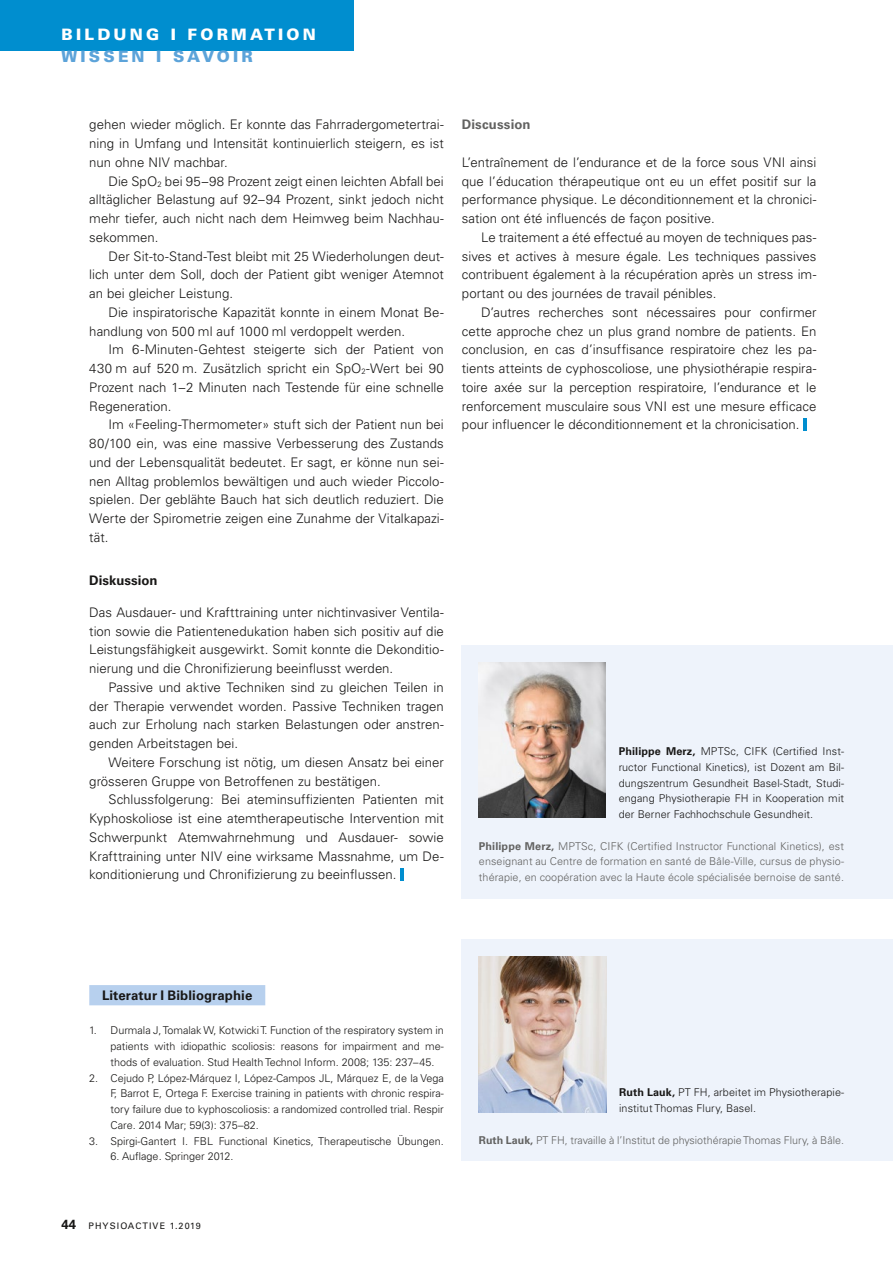
<style>
.page{position:relative;width:893px;height:1263px;background:#fff}
.page>*{position:absolute;margin:0;border:0;box-sizing:border-box;transform-origin:0 0}
.t1{font:900 15.75px "Univers";letter-spacing:.2em;color:#fff}
.t2{font:900 15.75px "Univers";letter-spacing:.2em;color:#5ca3d9}
.t3{font:300 13.2px/18.8px "Univers";color:#181716;text-align:justify}
.t4{font:700 13.2px "Univers";letter-spacing:.005em;color:#181716}
.t5{font:700 13.2px "Univers";letter-spacing:.01em;color:#626261}
.t6{font:300 10.8px/15.8px "Univers";color:#181716;text-align:justify}
.t7{font:300 10.8px/15.8px "Univers";color:#626261;text-align:justify}
.t8{font:9px "Univers";letter-spacing:.12em;color:#181716}
.s1{font-weight:700}
.s2{font-weight:700;font-size:13.2px}
</style>
<div class="page">
<div style="left:0;top:0;width:354px;height:51px;background:#008ecf"></div>
<div style="left:89px;top:985px;width:176px;height:20px;background:#b7d0ee"></div>
<hr style="left:400px;top:868px;width:4px;height:13px;background:#008ecf">
<svg style="left:803px;top:418px;width:3px;height:13px"></svg>
<div style="left:462px;top:645px;width:431px;height:253px;background:#eef3fb"></div>
<img style="left:478px;top:662px;width:128px;height:155px">
<div style="left:462px;top:940px;width:431px;height:221px;background:#eef3fb"></div>
<img style="left:479px;top:957px;width:127px;height:155px">
<p class="t1" style="left:62px;top:25px;width:256px">BILDUNG I FORMATION</p>
<p class="t2" style="left:62px;top:47px;width:193px">WISSEN I SAVOIR</p>
<p class="t3" style="left:89px;top:115px;width:356px">gehen wieder möglich. Er konnte das Fahrradergometertrai&shy;ning in Umfang und Intensität kontinuierlich steigern, es ist nun ohne NIV machbar.</p>
<p class="t3" style="left:89px;top:171px;width:356px;text-indent:19px">Die SpO<sub>2</sub> bei 95–98 Prozent zeigt einen leichten Abfall bei alltäglicher Belastung auf 92–94 Prozent, sinkt jedoch nicht mehr tiefer, auch nicht nach dem Heimweg beim Nachhau&shy;sekommen.</p>
<p class="t3" style="left:89px;top:246px;width:356px;text-indent:19px">Der Sit-to-Stand-Test bleibt mit 25 Wiederholungen deut&shy;lich unter dem Soll, doch der Patient gibt weniger Atemnot an bei gleicher Leistung.</p>
<p class="t3" style="left:89px;top:303px;width:356px;text-indent:19px">Die inspiratorische Kapazität konnte in einem Monat Be&shy;handlung von 500 ml auf 1000 ml verdoppelt werden.</p>
<p class="t3" style="left:89px;top:340px;width:356px;text-indent:19px">Im 6-Minuten-Gehtest steigerte sich der Patient von 430 m auf 520 m. Zusätzlich spricht ein SpO<sub>2</sub>-Wert bei 90<br>Prozent nach 1–2 Minuten nach Testende für eine schnelle Regeneration.</p>
<p class="t3" style="left:89px;top:415px;width:356px;text-indent:19px">Im «Feeling-Thermometer» stuft sich der Patient nun bei 80/100 ein, was eine massive Verbesserung des Zustands und der Lebensqualität bedeutet. Er sagt, er könne nun sei&shy;nen Alltag problemlos bewältigen und auch wieder Piccolo&shy;spielen. Der geblähte Bauch hat sich deutlich reduziert. Die Werte der Spirometrie zeigen eine Zunahme der Vitalkapazi&shy;tät.</p>
<p class="t4" style="left:89px;top:573px;width:70px">Diskussion</p>
<p class="t3" style="left:89px;top:603px;width:356px">Das Ausdauer- und Krafttraining unter nichtinvasiver Ventila&shy;tion sowie die Patientenedukation haben sich positiv auf die Leistungsfähigkeit ausgewirkt. Somit konnte die Dekonditio&shy;nierung und die Chronifizierung beeinflusst werden.</p>
<p class="t3" style="left:89px;top:678px;width:356px;text-indent:19px">Passive und aktive Techniken sind zu gleichen Teilen in der Therapie verwendet worden. Passive Techniken tragen auch zur Erholung nach starken Belastungen oder anstren&shy;genden Arbeitstagen bei.</p>
<p class="t3" style="left:89px;top:753px;width:356px;text-indent:19px">Weitere Forschung ist nötig, um diesen Ansatz bei einer grösseren Gruppe von Betroffenen zu bestätigen.</p>
<p class="t3" style="left:89px;top:790px;width:356px;text-indent:19px">Schlussfolgerung: Bei ateminsuffizienten Patienten mit Kyphoskoliose ist eine atemtherapeutische Intervention mit Schwerpunkt Atemwahrnehmung und Ausdauer- sowie Krafttraining unter NIV eine wirksame Massnahme, um De&shy;konditionierung und Chronifizierung zu beeinflussen.</p>
<p class="t5" style="left:462px;top:116px;width:70px">Discussion</p>
<p class="t3" style="left:462px;top:153px;width:356px">L’entraînement de l’endurance et de la force sous VNI ainsi que l’éducation thérapeutique ont eu un effet positif sur la performance physique. Le déconditionnement et la chronici&shy;sation ont été influencés de façon positive.</p>
<p class="t3" style="left:462px;top:228px;width:356px;text-indent:19px">Le traitement a été effectué au moyen de techniques pas&shy;sives et actives à mesure égale. Les techniques passives contribuent également à la récupération après un stress im&shy;portant ou des journées de travail pénibles.</p>
<p class="t3" style="left:462px;top:303px;width:356px;text-indent:19px">D’autres recherches sont nécessaires pour confirmer cette approche chez un plus grand nombre de patients. En conclusion, en cas d’insuffisance respiratoire chez les pa&shy;tients atteints de cyphoscoliose, une physiothérapie respira&shy;toire axée sur la perception respiratoire, l’endurance et le renforcement musculaire sous VNI est une mesure efficace pour influencer le déconditionnement et la chronicisation.</p>
<p class="t6" style="left:619px;top:743px;width:227px"><span class="s1">Philippe Merz,</span> MPTSc, CIFK (Certified Inst&shy;ructor Functional Kinetics), ist Dozent am Bil&shy;dungszentrum Gesundheit Basel-Stadt, Studi&shy;engang Physiotherapie FH in Kooperation mit der Berner Fachhochschule Gesundheit.</p>
<p class="t7" style="left:479px;top:838px;width:367px"><span class="s1">Philippe Merz,</span> MPTSc, CIFK (Certified Instructor Functional Kinetics), est enseignant au Centre de formation en santé de Bâle-Ville, cursus de physio&shy;thérapie, en coopération avec la Haute école spécialisée bernoise de santé.</p>
<p class="t4" style="left:102px;top:987px;width:152px">Literatur I Bibliographie</p>
<p class="t6" style="left:111px;top:1023px;width:335px;text-indent:-21px">1. Durmala J, Tomalak W, Kotwicki T. Function of the respiratory system in patients with idiopathic scoliosis: reasons for impairment and me&shy;thods of evaluation. Stud Health Technol Inform. 2008; 135: 237–45.</p>
<p class="t6" style="left:111px;top:1070px;width:335px;text-indent:-21px">2. Cejudo P, López-Márquez I, López-Campos JL, Márquez E, de la Vega F, Barrot E, Ortega F. Exercise training in patients with chronic respira&shy;tory failure due to kyphoscoliosis: a randomized controlled trial. Respir Care. 2014 Mar; 59(3): 375–82.</p>
<p class="t6" style="left:89px;top:1133px;width:356px">3. Spirgi-Gantert I. FBL Functional Kinetics, Therapeutische Übungen.</p>
<p class="t6" style="left:111px;top:1149px;width:124px">6. Auflage. Springer 2012.</p>
<p class="t8" style="left:62px;top:1220px;width:141px"><span class="s2">44</span> PHYSIOACTIVE 1.2019</p>
<p class="t6" style="left:619px;top:1085px;width:226px"><span class="s1">Ruth Lauk,</span> PT FH, arbeitet im Physiotherapie&shy;institut Thomas Flury, Basel.</p>
<p class="t7" style="left:479px;top:1132px;width:367px"><span class="s1">Ruth Lauk,</span> PT FH, travaille à l’Institut de physiothérapie Thomas Flury, à Bâle.</p>
</div>
